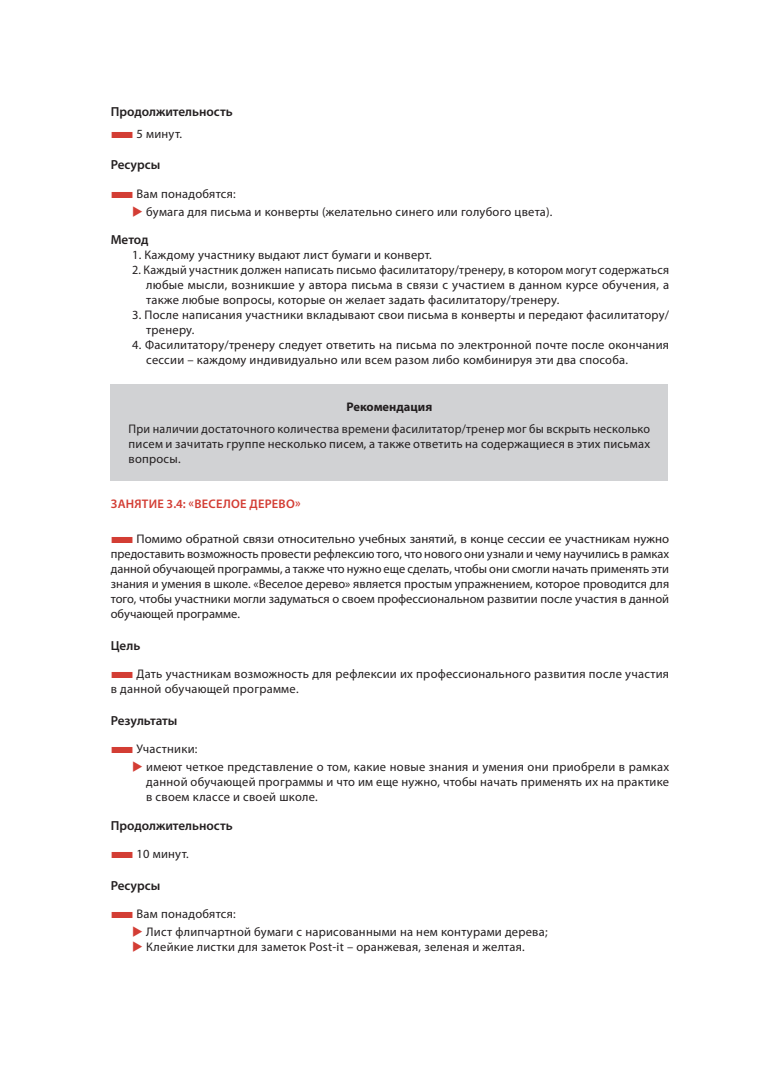
<style>
.page{position:relative;width:780px;height:1088px;background:#fff}
.page>*{position:absolute;margin:0;border:0;box-sizing:border-box;transform-origin:0 0}
.t1{font:600 13.12px "Myriad Pro";color:#231f20}
.t2{font:12.5px/15px "Myriad Pro";letter-spacing:.02em;color:#231f20}
.t3{font:600 12.5px "Myriad Pro";letter-spacing:.02em;color:#d33d34}
.t4{font:700 12.5px "Myriad Pro";color:#231f20}
.s1{color:#d33d34}
</style>
<div class="page">
<div style="left:111px;top:384px;width:557px;height:96px;background:#d1d2d4"></div>
<p class="t1" style="left:111px;top:104px;width:123px">Продолжительность</p>
<p class="t2" style="left:111px;top:126px;width:73px"><span class="s1">■</span>5 минут.</p>
<p class="t1" style="left:111px;top:157px;width:51px">Ресурсы</p>
<p class="t2" style="left:146px;top:184px;width:408px;line-height:18.5px;text-indent:-35px"><span class="s1">■</span>Вам понадобятся:<br>бумага для письма и конверты (желательно синего или голубого цвета).</p>
<p class="t1" style="left:111px;top:232px;width:39px">Метод</p>
<p class="t2" style="left:132px;top:248px;width:301px">1. Каждому участнику выдают лист бумаги и конверт.</p>
<p class="t2" style="left:146px;top:263px;width:524px;text-align:justify;text-indent:-14px">2. Каждый участник должен написать письмо фасилитатору/тренеру, в котором могут содержаться любые мысли, возникшие у автора письма в связи с участием в данном курсе обучения, а также любые вопросы, которые он желает задать фасилитатору/тренеру.</p>
<p class="t2" style="left:146px;top:308px;width:524px;text-indent:-14px">3. После написания участники вкладывают свои письма в конверты и передают фасилитатору/ тренеру.</p>
<p class="t2" style="left:146px;top:338px;width:524px;text-indent:-14px">4. Фасилитатору/тренеру следует ответить на письма по электронной почте после окончания сессии – каждому индивидуально или всем разом либо комбинируя эти два способа.</p>
<p class="t4" style="left:346px;top:398px;width:87px">Рекомендация</p>
<p class="t2" style="left:128px;top:421px;width:523px;text-align:justify">При наличии достаточного количества времени фасилитатор/тренер мог бы вскрыть несколько писем и зачитать группе несколько писем, а также ответить на содержащиеся в этих письмах вопросы.</p>
<p class="t3" style="left:111px;top:496px;width:191px">ЗАНЯТИЕ 3.4: «ВЕСЕЛОЕ ДЕРЕВО»</p>
<p class="t2" style="left:111px;top:531px;width:560px;text-align:justify"><span class="s1">■</span>Помимо обратной связи относительно учебных занятий, в конце сессии ее участникам нужно предоставить возможность провести рефлексию того, что нового они узнали и чему научились в рамках данной обучающей программы, а также что нужно еще сделать, чтобы они смогли начать применять эти знания и умения в школе. «Веселое дерево» является простым упражнением, которое проводится для того, чтобы участники могли задуматься о своем профессиональном развитии после участия в данной обучающей программе.</p>
<p class="t1" style="left:111px;top:637px;width:31px">Цель</p>
<p class="t2" style="left:111px;top:666px;width:560px"><span class="s1">■</span>Дать участникам возможность для рефлексии их профессионального развития после участия в данной обучающей программе.</p>
<p class="t1" style="left:111px;top:712px;width:68px">Результаты</p>
<p class="t2" style="left:146px;top:739px;width:524px;line-height:18.5px;text-indent:-35px"><span class="s1">■</span>Участники:<br>имеют четкое представление о том, какие новые знания и умения они приобрели в рамках</p>
<p class="t2" style="left:146px;top:774px;width:524px">данной обучающей программы и что им еще нужно, чтобы начать применять их на практике в своем классе и своей школе.</p>
<p class="t1" style="left:111px;top:817px;width:123px">Продолжительность</p>
<p class="t2" style="left:111px;top:846px;width:79px"><span class="s1">■</span>10 минут.</p>
<p class="t1" style="left:111px;top:877px;width:51px">Ресурсы</p>
<p class="t2" style="left:146px;top:904px;width:403px;line-height:18.5px;text-indent:-35px"><span class="s1">■</span>Вам понадобятся:<br>Лист флипчартной бумаги с нарисованными на нем контурами дерева;</p>
<p class="t2" style="left:146px;top:939px;width:380px">Клейкие листки для заметок Post-it – оранжевая, зеленая и желтая.</p>
</div>
